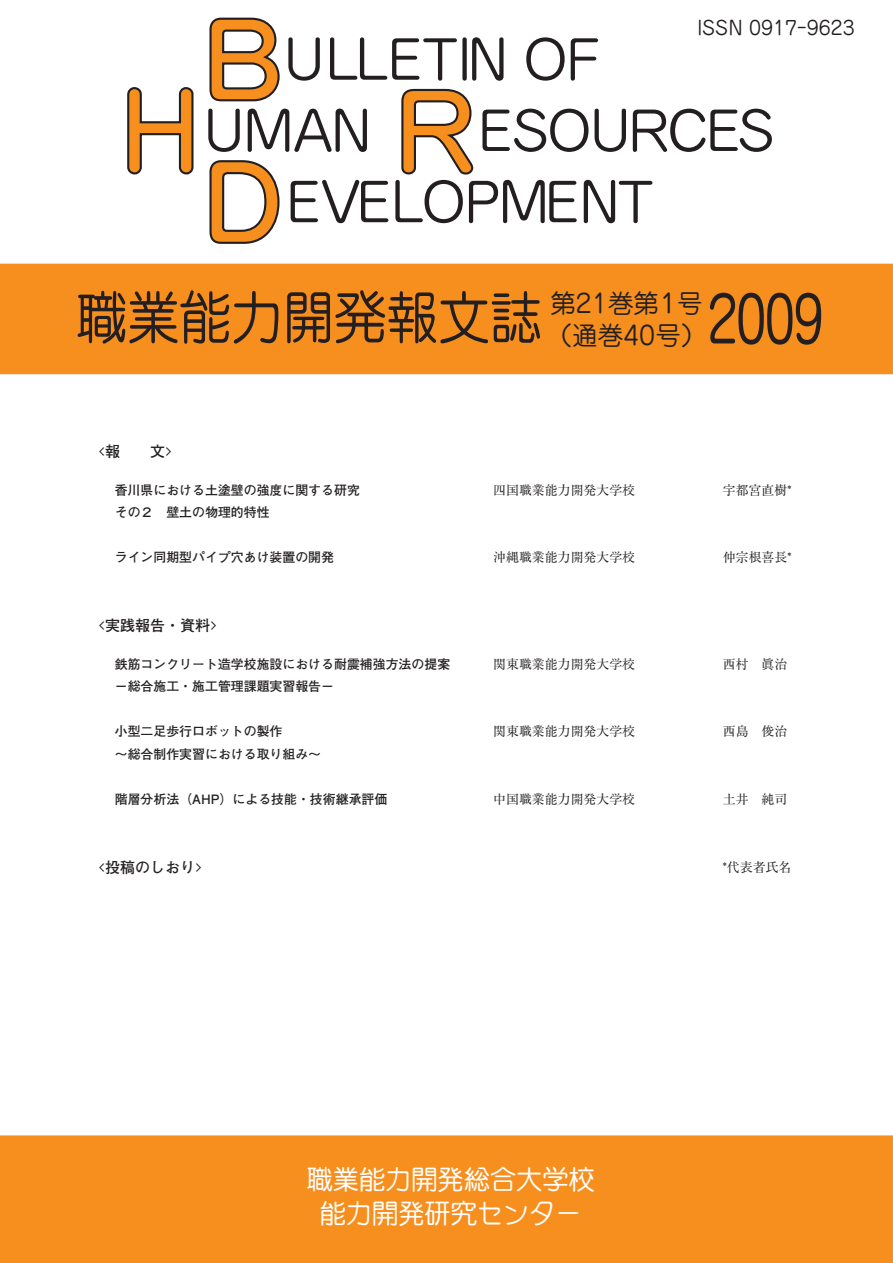
<style>
.page{position:relative;width:893px;height:1263px;background:#fff}
.page>*{position:absolute;margin:0;border:0;box-sizing:border-box;transform-origin:0 0}
.t1{font:57px "Jun 201 Pro";color:#231f20;scale:.91 1}
.t2{font:52.5px "Jun 201 Pro";letter-spacing:-.05em;color:#231f20;scale:1.06 1}
.t3{font:52.5px "Jun 201 Pro";letter-spacing:-.07em;color:#231f20;scale:1.06 1}
.t4{font:27px/34.5px "DF Maru Gothic Md WIN RKSJ H";color:#fff;text-align:center}
.t5{font:25.5px/31.5px "Jun 201 Pro";color:#231f20}
.t6{font:19.05px "Jun 201 Pro";color:#231f20}
.t7{font:700 15px "Futo Go B101 Pro";color:#231f20}
.t8{font:700 12.9px "Futo Go B101 Pro";color:#231f20}
.t9{font:12.9px "Ryumin Pro";color:#231f20}
.s1{font-family:"Jun 34 Pro";font-weight:500;font-size:103.5px;color:#f68f1e}
.s2{font-size:63px}
</style>
<div class="page">
<div style="left:0;top:1135px;width:893px;height:128px;background:#f68f1e"></div>
<div style="left:0;top:264px;width:893px;height:110px;background:#f68f1e"></div>
<h2 class="t2" style="left:201px;top:18px;width:378px"><span class="s1">B</span>ULLETIN OF</h2>
<h3 class="t6" style="left:697px;top:13px;width:159px">ISSN 0917-9623</h3>
<h2 class="t2" style="left:119px;top:89px;width:621px"><span class="s1">H</span>UMAN <span class="s1">R</span>ESOURCES</h2>
<h2 class="t3" style="left:201px;top:161px;width:429px"><span class="s1">D</span>EVELOPMENT</h2>
<h1 class="t1" style="left:76px;top:272px;width:822px">職業能力開発報文誌　　 <span class="s2">2009</span></h1>
<h3 class="t5" style="left:547px;top:285px;width:161px">第21巻第１号（通巻40号）</h3>
<p class="t7" style="left:98px;top:439px;width:76px">&lt;報　　文&gt;</p>
<p class="t8" style="left:115px;top:480px;width:247px">香川県における土塗壁の強度に関する研究</p>
<p class="t9" style="left:493px;top:480px;width:143px">四国職業能力開発大学校</p>
<p class="t9" style="left:723px;top:480px;width:70px">宇都宮直樹*</p>
<p class="t8" style="left:115px;top:502px;width:156px">その２　壁土の物理的特性</p>
<p class="t8" style="left:115px;top:547px;width:221px">ライン同期型パイプ穴あけ装置の開発</p>
<p class="t9" style="left:493px;top:547px;width:143px">沖縄職業能力開発大学校</p>
<p class="t9" style="left:723px;top:547px;width:70px">仲宗根喜長*</p>
<p class="t7" style="left:98px;top:613px;width:122px">&lt;実践報告・資料&gt;</p>
<p class="t8" style="left:115px;top:654px;width:337px">鉄筋コンクリート造学校施設における耐震補強方法の提案</p>
<p class="t9" style="left:493px;top:654px;width:143px">関東職業能力開発大学校</p>
<p class="t9" style="left:723px;top:654px;width:66px">西村　眞治</p>
<p class="t8" style="left:115px;top:676px;width:221px">－総合施工・施工管理課題実習報告－</p>
<p class="t8" style="left:115px;top:721px;width:169px">小型二足歩行ロボットの製作</p>
<p class="t9" style="left:493px;top:721px;width:143px">関東職業能力開発大学校</p>
<p class="t9" style="left:723px;top:721px;width:66px">西島　俊治</p>
<p class="t8" style="left:115px;top:743px;width:208px">～総合制作実習における取り組み～</p>
<p class="t8" style="left:115px;top:789px;width:274px">階層分析法（AHP）による技能・技術継承評価</p>
<p class="t9" style="left:493px;top:789px;width:143px">中国職業能力開発大学校</p>
<p class="t9" style="left:723px;top:789px;width:66px">土井　純司</p>
<p class="t7" style="left:98px;top:855px;width:107px">&lt;投稿のしおり&gt;</p>
<p class="t9" style="left:723px;top:857px;width:70px">*代表者氏名</p>
<h3 class="t4" style="left:307px;top:1162px;width:290px">職業能力開発総合大学校能力開発研究センター</h3>
</div>
